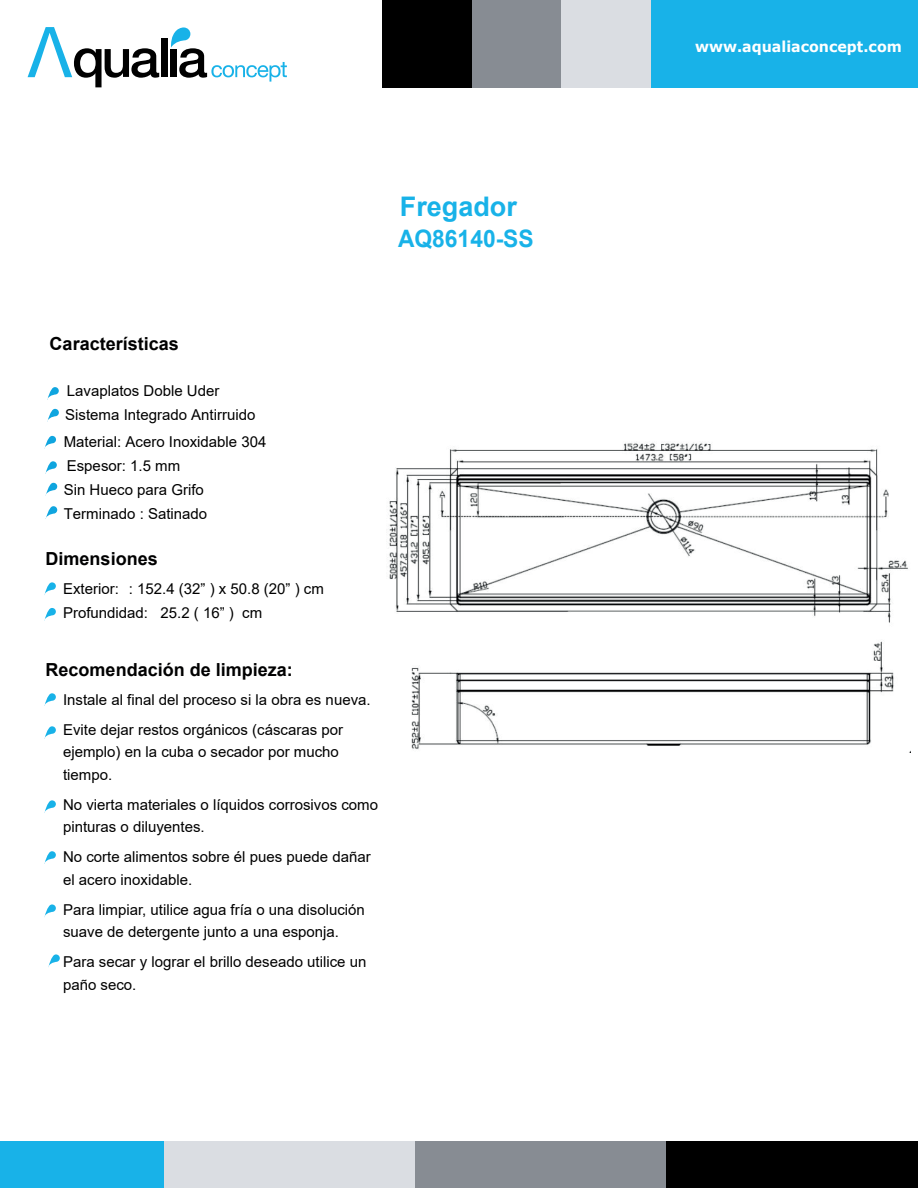
<style>
.page{position:relative;width:918px;height:1188px;background:#fff}
.page>*{position:absolute;margin:0;border:0;box-sizing:border-box;transform-origin:0 0}
.t1{font:700 27px "Arial";color:#18b2e8}
.t2{font:700 24px "Arial";color:#18b2e8;scale:.95 1}
.t3{font:700 18px "Arial";color:#000001}
.t4{font:15px/22.5px "Arial";color:#000001}
.t5{font:700 15px "Verdana";color:#fff;scale:.95 1}
</style>
<div class="page">
<div style="left:650px;top:0;width:268px;height:88px;background:#18b2e8"></div>
<div style="left:561px;top:0;width:89px;height:88px;background:#dadde2"></div>
<div style="left:472px;top:0;width:89px;height:88px;background:#878c93"></div>
<div style="left:382px;top:0;width:90px;height:88px;background:#000"></div>
<div style="left:162px;top:38px;width:6px;height:39px;background:#000"></div>
<svg style="left:28px;top:27px;width:131px;height:60px"></svg>
<svg style="left:171px;top:27px;width:116px;height:55px"></svg>
<div style="left:0;top:1141px;width:164px;height:47px;background:#18b2e8"></div>
<div style="left:164px;top:1141px;width:252px;height:47px;background:#dadde2"></div>
<div style="left:416px;top:1141px;width:251px;height:47px;background:#878c93"></div>
<div style="left:667px;top:1141px;width:251px;height:47px;background:#000"></div>
<svg style="left:44px;top:582px;width:12px;height:13px"></svg>
<svg style="left:44px;top:693px;width:12px;height:13px"></svg>
<svg style="left:44px;top:726px;width:12px;height:13px"></svg>
<svg style="left:44px;top:800px;width:12px;height:13px"></svg>
<svg style="left:44px;top:608px;width:12px;height:13px"></svg>
<svg style="left:44px;top:851px;width:12px;height:13px"></svg>
<svg style="left:44px;top:904px;width:12px;height:13px"></svg>
<svg style="left:48px;top:954px;width:12px;height:13px"></svg>
<svg style="left:47px;top:409px;width:12px;height:13px"></svg>
<svg style="left:44px;top:436px;width:12px;height:13px"></svg>
<svg style="left:45px;top:461px;width:12px;height:13px"></svg>
<svg style="left:46px;top:483px;width:11px;height:11px"></svg>
<svg style="left:46px;top:506px;width:11px;height:12px"></svg>
<svg style="left:47px;top:387px;width:12px;height:13px"></svg>
<img style="left:389px;top:442px;width:521px;height:310px">
<h1 class="t1" style="left:400px;top:188px;width:118px">Fregador</h1>
<h2 class="t2" style="left:398px;top:222px;width:144px">AQ86140-SS</h2>
<p class="t3" style="left:50px;top:331px;width:131px">Características</p>
<p class="t4" style="left:67px;top:380px;width:154px">Lavaplatos Doble Uder</p>
<p class="t4" style="left:64px;top:402px;width:204px;line-height:27px">Sistema Integrado Antirruido<br>Material: Acero Inoxidable 304</p>
<p class="t4" style="left:64px;top:454px;width:145px;line-height:24px">Espesor: 1.5 mm<br>Sin Hueco para Grifo<br>Terminado : Satinado</p>
<p class="t3" style="left:46px;top:546px;width:114px">Dimensiones</p>
<p class="t4" style="left:63px;top:577px;width:262px;line-height:24px">Exterior: : 152.4 (32” ) x 50.8 (20” ) cm<br>Profundidad: 25.2 ( 16” ) cm</p>
<p class="t3" style="left:46px;top:657px;width:249px">Recomendación de limpieza:</p>
<p class="t4" style="left:63px;top:684px;width:309px;line-height:30px">Instale al final del proceso si la obra es nueva.<br>Evite dejar restos orgánicos (cáscaras por</p>
<p class="t4" style="left:63px;top:741px;width:277px">ejemplo) en la cuba o secador por mucho tiempo.</p>
<p class="t4" style="left:63px;top:793px;width:317px">No vierta materiales o líquidos corrosivos como pinturas o diluyentes.</p>
<p class="t4" style="left:63px;top:846px;width:309px">No corte alimentos sobre él pues puede dañar el acero inoxidable.</p>
<p class="t4" style="left:63px;top:898px;width:303px">Para limpiar, utilice agua fría o una disolución suave de detergente junto a una esponja.</p>
<p class="t4" style="left:63px;top:951px;width:305px">Para secar y lograr el brillo deseado utilice un paño seco.</p>
<p class="t5" style="left:695px;top:35px;width:219px">www.aqualiaconcept.com</p>
</div>
